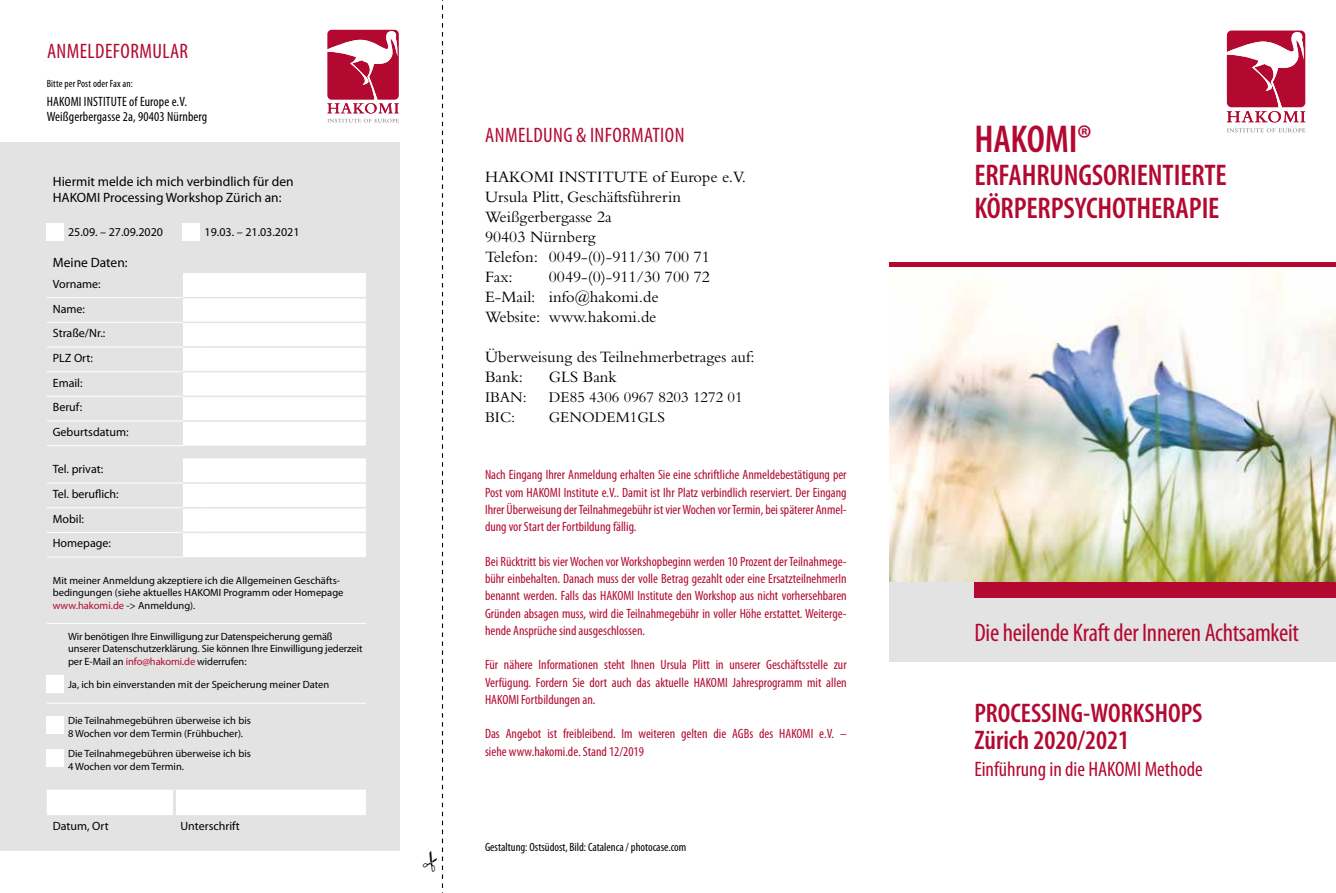
<style>
.page{position:relative;width:1336px;height:893px;background:#fff}
.page>*{position:absolute;margin:0;border:0;box-sizing:border-box;transform-origin:0 0}
.t1{font:600 condensed 39px "Myriad Pro";letter-spacing:-.005em;color:#b30931}
.t2{font:600 condensed 30px/33px "Myriad Pro";letter-spacing:-.005em;color:#b30931}
.t3{font:600 condensed 27px/27px "Myriad Pro";color:#b30931}
.t4{font:condensed 25.5px "Myriad Pro";letter-spacing:-.01em;color:#b30931}
.t5{font:condensed 21px "Myriad Pro";letter-spacing:.02em;color:#b30931}
.t6{font:condensed 21px "Myriad Pro";color:#b30931}
.t7{font:16.5px/20px "Bembo";color:#000}
.t8{font:15.45px "Bembo";color:#000}
.t9{font:condensed 13.5px/17.2px "Myriad Pro";color:#b30931;text-align:justify}
.t10{font:13.5px/16.2px "Myriad Pro";color:#000}
.t11{font:condensed 13.5px/15px "Myriad Pro";letter-spacing:.01em;color:#000}
.t12{font:12px/24.6px "Myriad Pro";color:#000}
.t13{font:condensed 12px "Myriad Pro";color:#000}
.t14{font:10.5px/12.6px "Myriad Pro";color:#000}
.t15{font:condensed 10.5px "Myriad Pro";letter-spacing:.01em;color:#000}
.s1{color:#b30931}
</style>
<div class="page">
<img style="left:889px;top:267px;width:446px;height:315px">
<div style="left:889px;top:582px;width:446px;height:80px;background:#e3e3e3"></div>
<svg style="left:1226px;top:31px;width:78px;height:91px"></svg>
<svg style="left:1227px;top:128px;width:78px;height:4px"></svg>
<div style="left:974px;top:582px;width:361px;height:15px;background:#b30931"></div>
<div style="left:889px;top:262px;width:446px;height:5px;background:#b30931"></div>
<svg style="left:327px;top:30px;width:72px;height:93px"></svg>
<div style="left:0;top:142px;width:400px;height:709px;background:#e3e3e3"></div>
<div style="left:47px;top:790px;width:319px;height:25px;background:#fff"></div>
<hr style="left:173px;top:790px;width:3px;height:25px;background:#e3e3e3">
<svg style="left:183px;top:273px;width:183px;height:284px;background:#fdfdfd"></svg>
<svg style="left:47px;top:297px;width:21px;height:1px"></svg>
<hr style="left:68px;top:297px;width:115px;height:1px;background:#fff">
<svg style="left:47px;top:322px;width:21px;height:1px"></svg>
<hr style="left:68px;top:322px;width:115px;height:1px;background:#fff">
<svg style="left:47px;top:347px;width:21px;height:1px"></svg>
<hr style="left:68px;top:347px;width:115px;height:1px;background:#fff">
<svg style="left:47px;top:371px;width:21px;height:1px"></svg>
<hr style="left:68px;top:371px;width:115px;height:1px;background:#fff">
<svg style="left:47px;top:396px;width:21px;height:1px"></svg>
<hr style="left:68px;top:396px;width:115px;height:1px;background:#fff">
<svg style="left:47px;top:483px;width:21px;height:1px"></svg>
<hr style="left:68px;top:483px;width:115px;height:1px;background:#fff">
<svg style="left:47px;top:507px;width:21px;height:1px"></svg>
<hr style="left:68px;top:507px;width:115px;height:1px;background:#fff">
<svg style="left:47px;top:532px;width:21px;height:1px"></svg>
<hr style="left:68px;top:532px;width:115px;height:1px;background:#fff">
<svg style="left:47px;top:421px;width:21px;height:1px"></svg>
<hr style="left:68px;top:421px;width:115px;height:1px;background:#fff">
<svg style="left:47px;top:445px;width:21px;height:1px"></svg>
<hr style="left:68px;top:445px;width:115px;height:1px;background:#fff">
<svg style="left:47px;top:557px;width:21px;height:1px"></svg>
<hr style="left:68px;top:557px;width:115px;height:1px;background:#fff">
<hr style="left:183px;top:482px;width:22px;height:2px;background:#e3e3e3">
<hr style="left:205px;top:482px;width:161px;height:2px;background:#e3e3e3">
<svg style="left:183px;top:507px;width:22px;height:1px"></svg>
<hr style="left:205px;top:507px;width:161px;height:1px;background:#e3e3e3">
<svg style="left:183px;top:532px;width:22px;height:1px"></svg>
<hr style="left:205px;top:532px;width:161px;height:1px;background:#e3e3e3">
<svg style="left:183px;top:297px;width:22px;height:1px"></svg>
<hr style="left:205px;top:297px;width:161px;height:1px;background:#e3e3e3">
<svg style="left:183px;top:322px;width:22px;height:1px"></svg>
<hr style="left:205px;top:322px;width:161px;height:1px;background:#e3e3e3">
<hr style="left:183px;top:346px;width:22px;height:2px;background:#e3e3e3">
<hr style="left:205px;top:346px;width:161px;height:2px;background:#e3e3e3">
<svg style="left:183px;top:371px;width:22px;height:1px"></svg>
<hr style="left:205px;top:371px;width:161px;height:1px;background:#e3e3e3">
<svg style="left:183px;top:396px;width:22px;height:1px"></svg>
<hr style="left:205px;top:396px;width:161px;height:1px;background:#e3e3e3">
<hr style="left:183px;top:420px;width:22px;height:2px;background:#e3e3e3">
<hr style="left:205px;top:420px;width:161px;height:2px;background:#e3e3e3">
<svg style="left:47px;top:703px;width:21px;height:1px"></svg>
<hr style="left:68px;top:703px;width:115px;height:1px;background:#fff">
<svg style="left:183px;top:703px;width:22px;height:1px"></svg>
<hr style="left:205px;top:703px;width:161px;height:1px;background:#fff">
<svg style="left:47px;top:623px;width:21px;height:1px"></svg>
<hr style="left:68px;top:623px;width:115px;height:1px;background:#fff">
<svg style="left:183px;top:623px;width:22px;height:1px"></svg>
<hr style="left:205px;top:623px;width:161px;height:1px;background:#fff">
<div style="left:47px;top:223px;width:17px;height:17px;background:#fff"></div>
<div style="left:183px;top:223px;width:17px;height:17px;background:#fff"></div>
<div style="left:47px;top:676px;width:17px;height:17px;background:#fff"></div>
<div style="left:47px;top:716px;width:17px;height:17px;background:#fff"></div>
<div style="left:47px;top:749px;width:17px;height:17px;background:#fff"></div>
<svg style="left:441px;top:0;width:2px;height:893px"></svg>
<h3 class="t5" style="left:47px;top:40px;width:143px">ANMELDEFORMULAR</h3>
<p class="t15" style="left:47px;top:77px;width:87px">Bitte per Post oder Fax an:</p>
<p class="t11" style="left:47px;top:94px;width:162px">HAKOMI INSTITUTE of Europe e.V.<br>Weißgerbergasse 2a, 90403 Nürnberg</p>
<p class="t10" style="left:53px;top:174px;width:242px">Hiermit melde ich mich verbindlich für den<br>HAKOMI Processing Workshop Zürich an:</p>
<p class="t12" style="left:68px;top:220px;width:96px">25.09. – 27.09.2020</p>
<p class="t12" style="left:205px;top:220px;width:96px">19.03. – 21.03.2021</p>
<p class="t10" style="left:53px;top:255px;width:76px">Meine Daten:</p>
<p class="t12" style="left:53px;top:272px;width:77px">Vorname:<br>Name:<br>Straße/Nr.:<br>PLZ Ort:<br>Email:<br>Beruf:<br>Geburtsdatum:</p>
<p class="t12" style="left:53px;top:457px;width:67px">Tel. privat:<br>Tel. beruflich:<br>Mobil:<br>Homepage:</p>
<p class="t14" style="left:53px;top:574px;width:292px">Mit meiner Anmeldung akzeptiere ich die Allgemeinen Geschäfts&shy;bedingungen (siehe aktuelles HAKOMI Programm oder Homepage <span class="s1">www.hakomi.de</span> -&gt; Anmeldung).</p>
<p class="t14" style="left:68px;top:630px;width:296px">Wir benötigen Ihre Einwilligung zur Datenspeicherung gemäß unserer Datenschutzerklärung. Sie können Ihre Einwilligung jederzeit per E-Mail an <span class="s1">info@hakomi.de</span> widerrufen:</p>
<p class="t14" style="left:68px;top:678px;width:263px">Ja, ich bin einverstanden mit der Speicherung meiner Daten</p>
<p class="t14" style="left:68px;top:714px;width:184px">Die Teilnahmegebühren überweise ich bis<br>8 Wochen vor dem Termin (Frühbucher).</p>
<p class="t14" style="left:68px;top:747px;width:184px">Die Teilnahmegebühren überweise ich bis<br>4 Wochen vor dem Termin.</p>
<p class="t12" style="left:53px;top:814px;width:57px">Datum, Ort</p>
<p class="t12" style="left:180px;top:814px;width:61px">Unterschrift</p>
<h3 class="t5" style="left:485px;top:124px;width:201px">ANMELDUNG &amp; INFORMATION</h3>
<p class="t7" style="left:485px;top:167px;width:262px">HAKOMI INSTITUTE of Europe e.V.<br>Ursula Plitt, Geschäftsführerin<br>Weißgerbergasse 2a<br>90403 Nürnberg<br>Telefon: 0049-(0)-911/30 700 71<br>Fax:</p>
<p class="t7" style="left:485px;top:267px;width:226px;text-indent:64px">0049-(0)-911/30 700 72<br>E-Mail: info@hakomi.de<br>Website: www.hakomi.de</p>
<p class="t7" style="left:485px;top:347px;width:271px">Überweisung des Teilnehmerbetrages auf:<br>Bank:</p>
<p class="t7" style="left:548px;top:367px;width:69px">GLS Bank</p>
<p class="t8" style="left:485px;top:388px;width:43px">IBAN:</p>
<p class="t8" style="left:549px;top:388px;width:195px">DE85 4306 0967 8203 1272 01</p>
<p class="t8" style="left:485px;top:408px;width:32px">BIC:</p>
<p class="t8" style="left:549px;top:408px;width:118px">GENODEM1GLS</p>
<p class="t9" style="left:485px;top:467px;width:363px">Nach Eingang Ihrer Anmeldung erhalten Sie eine schriftliche Anmeldebestätigung per Post vom HAKOMI Institute e.V.. Damit ist Ihr Platz verbindlich reserviert. Der Eingang Ihrer Überweisung der Teilnahmegebühr ist vier Wochen vor Termin, bei späterer Anmel&shy;dung vor Start der Fortbildung fällig.</p>
<p class="t9" style="left:485px;top:553px;width:363px">Bei Rücktritt bis vier Wochen vor Workshopbeginn werden 10 Prozent der Teilnahmege&shy;bühr einbehalten. Danach muss der volle Betrag gezahlt oder eine ErsatzteilnehmerIn benannt werden. Falls das HAKOMI Institute den Workshop aus nicht vorhersehbaren Gründen absagen muss, wird die Teilnahmegebühr in voller Höhe erstattet. Weiterge&shy;hende Ansprüche sind ausgeschlossen.</p>
<p class="t9" style="left:485px;top:656px;width:363px">Für nähere Informationen steht Ihnen Ursula Plitt in unserer Geschäftsstelle zur Verfügung. Fordern Sie dort auch das aktuelle HAKOMI Jahresprogramm mit allen HAKOMI Fortbildungen an.</p>
<p class="t9" style="left:485px;top:725px;width:363px">Das Angebot ist freibleibend. Im weiteren gelten die AGBs des HAKOMI e.V. – siehe www.hakomi.de. Stand 12/2019</p>
<p class="t13" style="left:485px;top:840px;width:203px">Gestaltung: Ostsüdost, Bild: Catalenca / photocase.com</p>
<h1 class="t1" style="left:974px;top:117px;width:119px">HAKOMI®</h1>
<h2 class="t2" style="left:974px;top:159px;width:254px">ERFAHRUNGSORIENTIERTE<br>KÖRPERPSYCHOTHERAPIE</h2>
<h3 class="t4" style="left:974px;top:619px;width:326px">Die heilende Kraft der Inneren Achtsamkeit</h3>
<h3 class="t3" style="left:974px;top:700px;width:230px">PROCESSING-WORKSHOPS<br>Zürich 2020/2021</h3>
<h3 class="t6" style="left:974px;top:758px;width:230px">Einführung in die HAKOMI Methode</h3>
</div>
